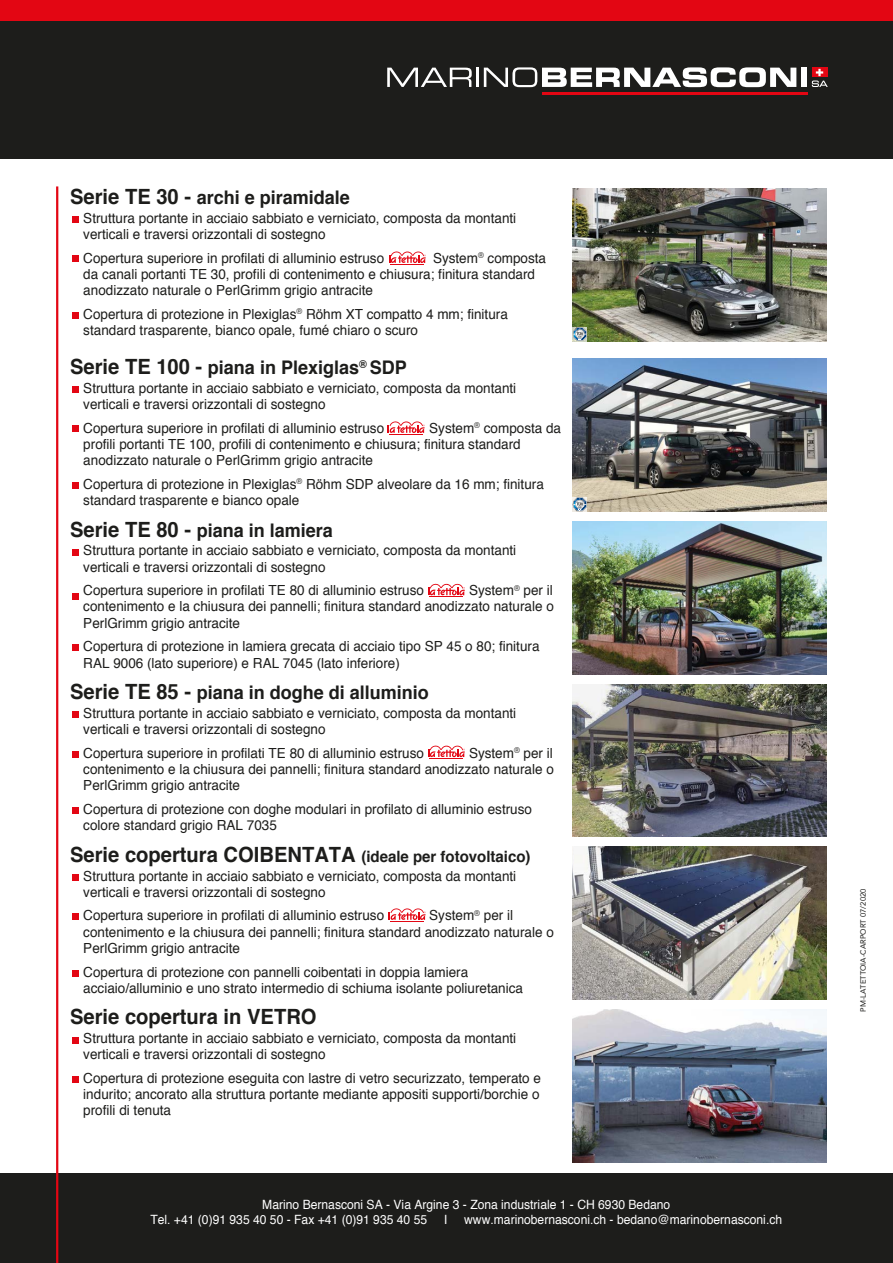
<style>
.page{position:relative;width:893px;height:1263px;background:#fff}
.page>*{position:absolute;margin:0;border:0;box-sizing:border-box;transform-origin:0 0}
.t1{font:700 21px "Helvetica";color:#1d1d1b;scale:.96 1}
.t2{font:700 18.75px "Helvetica";color:#1d1d1b;scale:.96 1}
.t3{font:13.95px/16.2px "Helvetica";color:#1d1d1b}
.t4{font:12.75px/14.5px "Helvetica";color:#fff;scale:.95 1}
.t5{font:7.65px "Avenir";color:#1d1d1b}
.s1{font-size:21px}
.s2{font-size:15.6px}
</style>
<div class="page">
<div style="left:0;top:1174px;width:893px;height:89px;background:#1d1d1b"></div>
<div style="left:0;top:0;width:893px;height:21px;background:#e30613"></div>
<div style="left:0;top:21px;width:893px;height:137px;background:#1d1d1b"></div>
<hr style="left:56px;top:186px;width:2px;height:1077px;background:#e30613">
<svg style="left:387px;top:68px;width:85px;height:19px"></svg>
<hr style="left:476px;top:68px;width:3px;height:19px;background:#fff">
<svg style="left:484px;top:67px;width:312px;height:20px"></svg>
<div style="left:801px;top:68px;width:6px;height:19px;background:#fff"></div>
<hr style="left:542px;top:92px;width:265px;height:2px;background:#e30613">
<svg style="left:812px;top:68px;width:15px;height:1px"></svg>
<svg style="left:812px;top:69px;width:16px;height:18px"></svg>
<div style="left:72px;top:712px;width:7px;height:6px;background:#e30613"></div>
<div style="left:72px;top:751px;width:7px;height:6px;background:#e30613"></div>
<div style="left:72px;top:807px;width:7px;height:7px;background:#e30613"></div>
<hr style="left:430px;top:758px;width:33px;height:1px;background:#e30613">
<svg style="left:428px;top:746px;width:37px;height:12px"></svg>
<img style="left:572px;top:684px;width:254px;height:153px">
<div style="left:72px;top:549px;width:7px;height:6px;background:#e30613"></div>
<div style="left:72px;top:593px;width:7px;height:6px;background:#e30613"></div>
<div style="left:72px;top:645px;width:7px;height:6px;background:#e30613"></div>
<svg style="left:428px;top:584px;width:37px;height:13px"></svg>
<img style="left:572px;top:521px;width:254px;height:153px">
<img style="left:572px;top:189px;width:254px;height:152px">
<div style="left:72px;top:216px;width:7px;height:7px;background:#e30613"></div>
<div style="left:72px;top:255px;width:7px;height:6px;background:#e30613"></div>
<div style="left:72px;top:312px;width:7px;height:6px;background:#e30613"></div>
<hr style="left:391px;top:264px;width:33px;height:1px;background:#e30613">
<svg style="left:389px;top:251px;width:37px;height:12px"></svg>
<svg style="left:572px;top:327px;width:1px;height:14px"></svg>
<svg style="left:573px;top:327px;width:14px;height:15px"></svg>
<div style="left:72px;top:387px;width:7px;height:6px;background:#e30613"></div>
<div style="left:72px;top:426px;width:7px;height:6px;background:#e30613"></div>
<div style="left:72px;top:482px;width:7px;height:6px;background:#e30613"></div>
<hr style="left:389px;top:434px;width:34px;height:1px;background:#e30613">
<svg style="left:388px;top:421px;width:37px;height:12px"></svg>
<img style="left:572px;top:359px;width:254px;height:153px">
<svg style="left:572px;top:497px;width:1px;height:15px"></svg>
<svg style="left:573px;top:497px;width:14px;height:15px"></svg>
<div style="left:72px;top:1037px;width:7px;height:6px;background:#e30613"></div>
<div style="left:72px;top:1076px;width:7px;height:6px;background:#e30613"></div>
<img style="left:572px;top:1009px;width:254px;height:153px">
<div style="left:72px;top:874px;width:7px;height:6px;background:#e30613"></div>
<div style="left:72px;top:914px;width:7px;height:6px;background:#e30613"></div>
<div style="left:72px;top:970px;width:7px;height:6px;background:#e30613"></div>
<hr style="left:390px;top:921px;width:34px;height:1px;background:#e30613">
<svg style="left:389px;top:908px;width:37px;height:12px"></svg>
<img style="left:572px;top:847px;width:254px;height:152px">
<h2 class="t2" style="left:70px;top:182px;width:293px"><span class="s1">Serie TE 30 -</span> archi e piramidale</h2>
<p class="t3" style="left:83px;top:210px;width:434px">Struttura portante in acciaio sabbiato e verniciato, composta da montanti verticali e traversi orizzontali di sostegno</p>
<p class="t3" style="left:83px;top:250px;width:302px">Copertura superiore in profilati di alluminio estruso</p>
<p class="t3" style="left:83px;top:250px;width:464px;text-indent:350px">System<sup>®</sup> composta da canali portanti TE 30, profili di contenimento e chiusura; finitura standard anodizzato naturale o PerlGrimm grigio antracite</p>
<p class="t3" style="left:83px;top:306px;width:426px">Copertura di protezione in Plexiglas<sup>®</sup> Röhm XT compatto 4 mm; finitura standard trasparente, bianco opale, fumé chiaro o scuro</p>
<h2 class="t2" style="left:70px;top:352px;width:352px"><span class="s1">Serie TE 100 -</span> piana in Plexiglas<sup>®</sup> SDP</h2>
<p class="t3" style="left:83px;top:380px;width:434px">Struttura portante in acciaio sabbiato e verniciato, composta da montanti verticali e traversi orizzontali di sostegno</p>
<p class="t3" style="left:83px;top:420px;width:302px">Copertura superiore in profilati di alluminio estruso</p>
<p class="t3" style="left:83px;top:420px;width:479px;text-indent:346px">System<sup>®</sup> composta da profili portanti TE 100, profili di contenimento e chiusura; finitura standard anodizzato naturale o PerlGrimm grigio antracite</p>
<p class="t3" style="left:83px;top:476px;width:462px">Copertura di protezione in Plexiglas<sup>®</sup> Röhm SDP alveolare da 16 mm; finitura standard trasparente e bianco opale</p>
<h2 class="t2" style="left:70px;top:515px;width:275px"><span class="s1">Serie TE 80 -</span> piana in lamiera</h2>
<p class="t3" style="left:83px;top:543px;width:434px">Struttura portante in acciaio sabbiato e verniciato, composta da montanti verticali e traversi orizzontali di sostegno</p>
<p class="t3" style="left:83px;top:583px;width:342px">Copertura superiore in profilati TE 80 di alluminio estruso</p>
<p class="t3" style="left:83px;top:583px;width:472px;text-align:justify;text-indent:386px">System<sup>®</sup> per il contenimento e la chiusura dei pannelli; finitura standard anodizzato naturale o PerlGrimm grigio antracite</p>
<p class="t3" style="left:83px;top:639px;width:458px">Copertura di protezione in lamiera grecata di acciaio tipo SP 45 o 80; finitura<br>RAL 9006 (lato superiore) e RAL 7045 (lato inferiore)</p>
<h2 class="t2" style="left:70px;top:677px;width:375px"><span class="s1">Serie TE 85 -</span> piana in doghe di alluminio</h2>
<p class="t3" style="left:83px;top:705px;width:434px">Struttura portante in acciaio sabbiato e verniciato, composta da montanti verticali e traversi orizzontali di sostegno</p>
<p class="t3" style="left:83px;top:745px;width:342px">Copertura superiore in profilati TE 80 di alluminio estruso</p>
<p class="t3" style="left:83px;top:745px;width:472px;text-align:justify;text-indent:386px">System<sup>®</sup> per il contenimento e la chiusura dei pannelli; finitura standard anodizzato naturale o PerlGrimm grigio antracite</p>
<p class="t3" style="left:83px;top:801px;width:450px">Copertura di protezione con doghe modulari in profilato di alluminio estruso colore standard grigio RAL 7035</p>
<h1 class="t1" style="left:70px;top:837px;width:481px">Serie copertura COIBENTATA <span class="s2">(ideale per fotovoltaico)</span></h1>
<p class="t3" style="left:83px;top:868px;width:434px">Struttura portante in acciaio sabbiato e verniciato, composta da montanti verticali e traversi orizzontali di sostegno</p>
<p class="t3" style="left:83px;top:908px;width:302px">Copertura superiore in profilati di alluminio estruso</p>
<p class="t3" style="left:83px;top:908px;width:472px;text-indent:346px">System<sup>®</sup> per il contenimento e la chiusura dei pannelli; finitura standard anodizzato naturale o<br>PerlGrimm grigio antracite</p>
<p class="t3" style="left:83px;top:964px;width:441px">Copertura di protezione con pannelli coibentati in doppia lamiera acciaio/alluminio e uno strato intermedio di schiuma isolante poliuretanica</p>
<h1 class="t1" style="left:70px;top:1000px;width:258px">Serie copertura in VETRO</h1>
<p class="t3" style="left:83px;top:1030px;width:434px">Struttura portante in acciaio sabbiato e verniciato, composta da montanti verticali e traversi orizzontali di sostegno</p>
<p class="t3" style="left:83px;top:1070px;width:459px;text-align:justify">Copertura di protezione eseguita con lastre di vetro securizzato, temperato e indurito; ancorato alla struttura portante mediante appositi supporti/borchie o profili di tenuta</p>
<p class="t4" style="left:150px;top:1198px;width:549px;text-indent:112px">Marino Bernasconi SA - Via Argine 3 - Zona industriale 1 - CH 6930 Bedano<br>Tel. +41 (0)91 935 40 50 - Fax +41 (0)91 935 40 55</p>
<p class="t4" style="left:444px;top:1212px;width:5px">І</p>
<p class="t4" style="left:464px;top:1212px;width:336px">www.marinobernasconi.ch - bedano@marinobernasconi.ch</p>
<p class="t5" style="left:857px;top:1012px;width:125px;rotate:-90deg">PM-LATETTOIA-CARPORT 07/2020</p>
</div>
